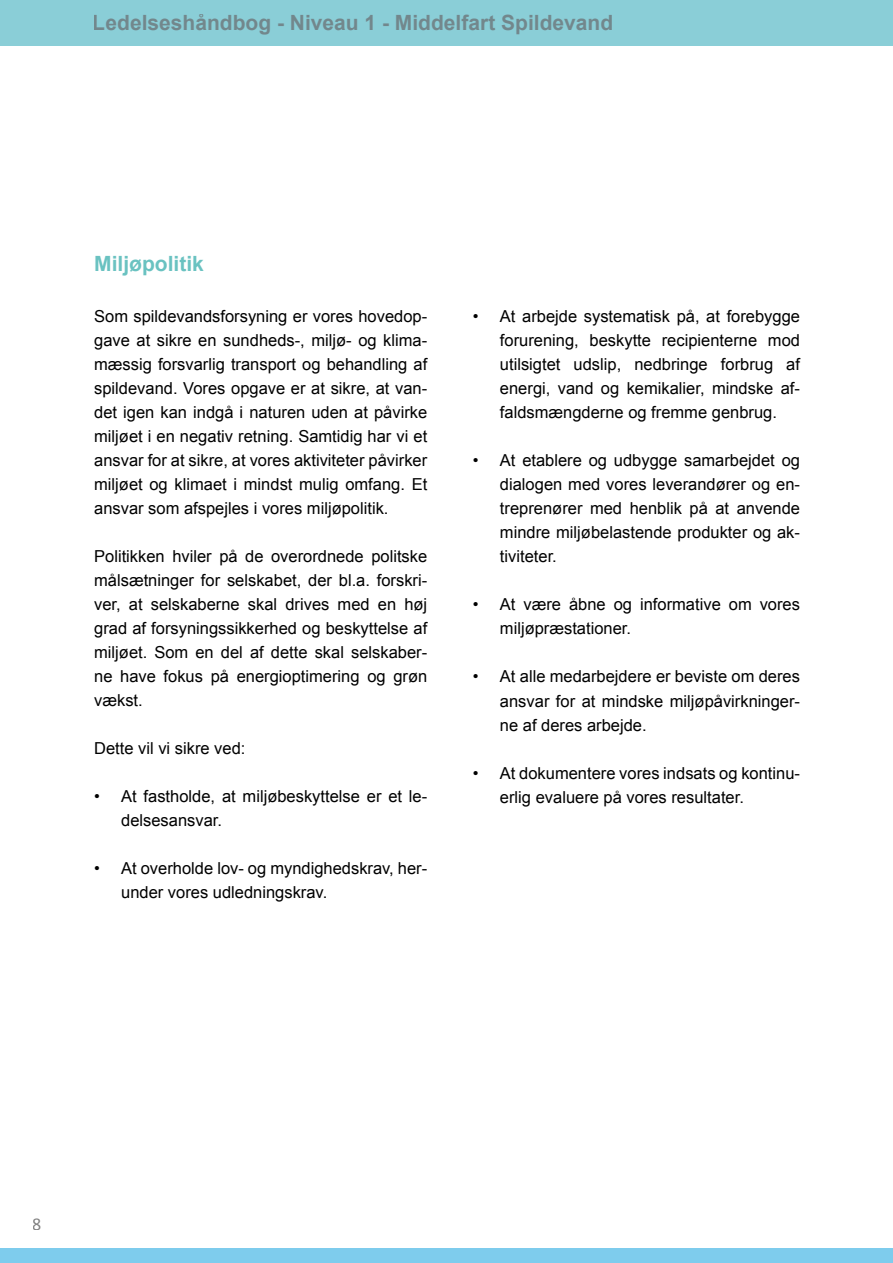
<style>
.page{position:relative;width:893px;height:1263px;background:#fff}
.page>*{position:absolute;margin:0;border:0;box-sizing:border-box;transform-origin:0 0}
.t1{font:700 21px "Arial";color:#6d767a}
.t2{font:700 21px "Arial";color:#6ac2c1}
.t3{font:18px "Calibri";color:#000}
.t4{font:16.5px/24px "Arial";color:#000;text-align:justify}
</style>
<div class="page">
<div style="left:0;top:0;width:893px;height:45px;background:#8aced7"></div>
<div style="left:0;top:1249px;width:893px;height:14px;background:#7ecced"></div>
<p class="t1" style="left:93px;top:9px;width:522px">Ledelseshåndbog - Niveau 1 - Middelfart Spildevand</p>
<p class="t2" style="left:94px;top:250px;width:111px">Miljøpolitik</p>
<p class="t4" style="left:94px;top:305px;width:335px">Som spildevandsforsyning er vores hovedop&shy;gave at sikre en sundheds-, miljø- og klima&shy;mæssig forsvarlig transport og behandling af spildevand. Vores opgave er at sikre, at van&shy;det igen kan indgå i naturen uden at påvirke miljøet i en negativ retning. Samtidig har vi et ansvar for at sikre, at vores aktiviteter påvirker miljøet og klimaet i mindst mulig omfang. Et ansvar som afspejles i vores miljøpolitik.</p>
<p class="t4" style="left:94px;top:545px;width:335px">Politikken hviler på de overordnede politske målsætninger for selskabet, der bl.a. forskri&shy;ver, at selskaberne skal drives med en høj grad af forsyningssikkerhed og beskyttelse af miljøet. Som en del af dette skal selskaber&shy;ne have fokus på energioptimering og grøn vækst.</p>
<p class="t4" style="left:94px;top:737px;width:153px">Dette vil vi sikre ved:</p>
<p class="t4" style="left:121px;top:785px;width:308px;text-indent:-27px">• At fastholde, at miljøbeskyttelse er et le&shy;delsesansvar.</p>
<p class="t4" style="left:121px;top:857px;width:308px;text-indent:-27px">• At overholde lov- og myndighedskrav, her&shy;under vores udledningskrav.</p>
<p class="t4" style="left:500px;top:305px;width:302px;text-indent:-27px">• At arbejde systematisk på, at forebygge forurening, beskytte recipienterne mod utilsigtet udslip, nedbringe forbrug af energi, vand og kemikalier, mindske af&shy;faldsmængderne og fremme genbrug.</p>
<p class="t4" style="left:500px;top:449px;width:302px;text-indent:-27px">• At etablere og udbygge samarbejdet og dialogen med vores leverandører og en&shy;treprenører med henblik på at anvende mindre miljøbelastende produkter og ak&shy;tiviteter.</p>
<p class="t4" style="left:500px;top:593px;width:302px;text-indent:-27px">• At være åbne og informative om vores miljøpræstationer.</p>
<p class="t4" style="left:500px;top:665px;width:302px;text-indent:-27px">• At alle medarbejdere er beviste om deres ansvar for at mindske miljøpåvirkninger&shy;ne af deres arbejde.</p>
<p class="t4" style="left:500px;top:761px;width:302px;text-indent:-27px">• At dokumentere vores indsats og kontinu&shy;erlig evaluere på vores resultater.</p>
<p class="t3" style="left:33px;top:1212px;width:11px">8</p>
</div>
